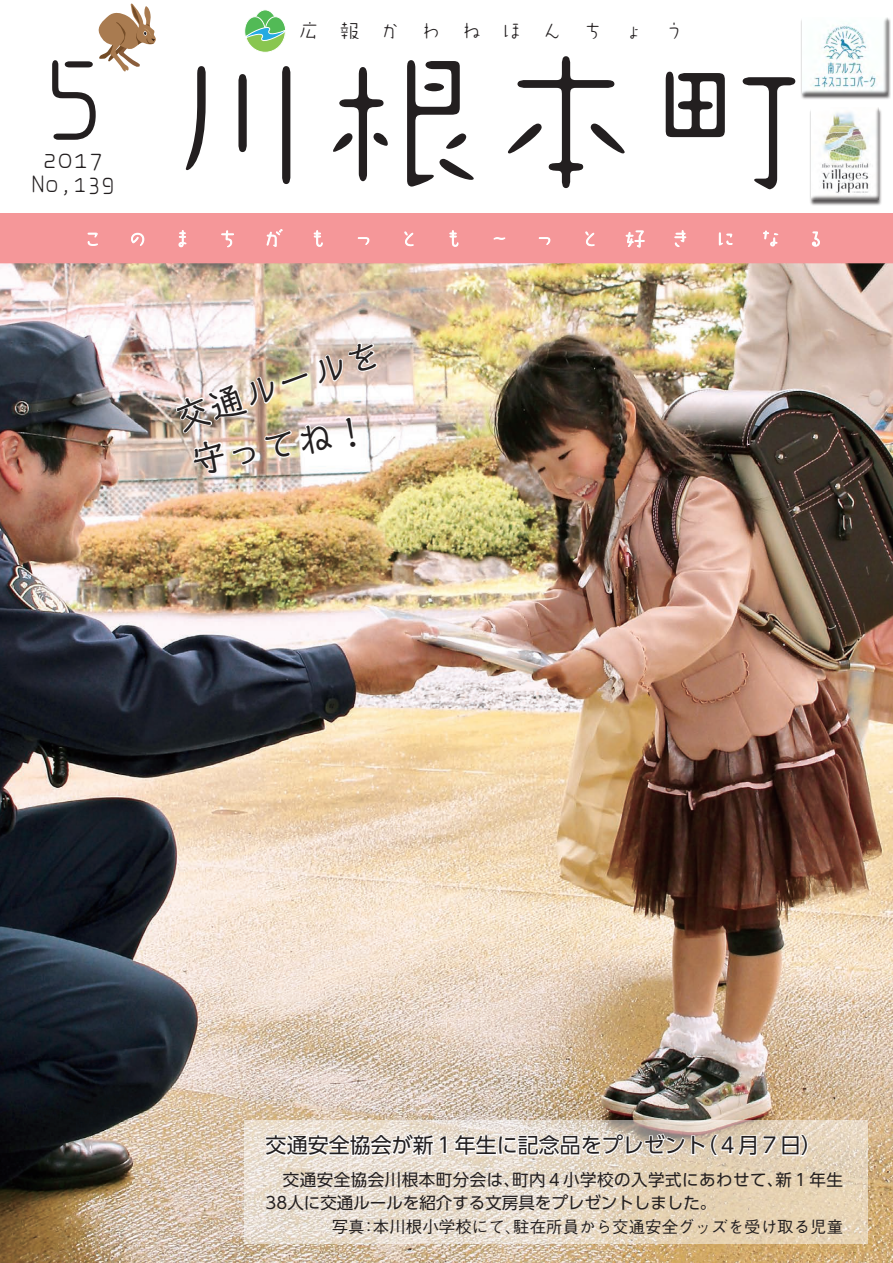
<style>
.page{position:relative;width:893px;height:1263px;background:#fff}
.page>*{position:absolute;margin:0;border:0;box-sizing:border-box;transform-origin:0 0}
.t1{font:300 150px "Haru Gaku Std";color:#231f20}
.t2{font:300 112.5px "Haru Gaku Std";color:#231f20}
.t3{font:36px "Talking Std";color:#231f20}
.t4{font:300 23.25px "Haru Gaku Std";color:#231f20;scale:.9 1}
.t5{font:300 23.25px "Haru Gaku Std";color:#231f20}
.t6{font:21px "UD Shin Go Pro";color:#231f20}
.t7{font:300 19.5px "Haru Gaku Std";letter-spacing:1.08em;color:#231f20}
.t8{font:300 19.5px "Haru Gaku Std";color:#fff}
.t9{font:16.5px/23.2px "UD Shin Go Pro";color:#231f20}
.t10{font:500 16.5px "Gothic BBB Pro";color:#231f20}
.t11{font:16.5px "UD Shin Go Pro";letter-spacing:.03em;color:#231f20}
</style>
<div class="page">
<svg style="left:253px;top:9px;width:25px;height:36px"></svg>
<svg style="left:244px;top:16px;width:22px;height:30px"></svg>
<svg style="left:265px;top:16px;width:21px;height:30px"></svg>
<svg style="left:244px;top:24px;width:42px;height:29px"></svg>
<div style="left:809px;top:108px;width:73px;height:98px;background:#231f20;opacity:.75"></div>
<div style="left:811px;top:107px;width:69px;height:93px;background:#231f20;opacity:.75"></div>
<div style="left:800px;top:17px;width:91px;height:83px;background:#231f20;opacity:.75"></div>
<div style="left:802px;top:17px;width:87px;height:78px;background:#231f20;opacity:.75"></div>
<img style="left:0;top:263px;width:893px;height:1000px">
<svg style="left:244px;top:1120px;width:623px;height:123px;background:#e6d8c5"></svg>
<svg style="left:263px;top:1132px;width:546px;height:26px"></svg>
<div style="left:0;top:213px;width:893px;height:50px;background:#f59799"></div>
<div style="left:82px;top:228px;width:744px;height:21px;border:1px solid #f59799"></div>
<svg style="left:98px;top:3px;width:58px;height:69px"></svg>
<img style="left:175px;top:326px;width:203px;height:191px">
<p class="t2" style="left:17px;top:26px;width:114px">５</p>
<p class="t4" style="left:31px;top:170px;width:95px">No,139</p>
<p class="t5" style="left:42px;top:147px;width:64px">2017</p>
<p class="t7" style="left:299px;top:20px;width:386px">広報かわねほんちょう</p>
<p class="t1" style="left:167px;top:37px;width:638px">川根本町</p>
<p class="t8" style="left:173px;top:228px;width:21px">ま</p>
<p class="t3" style="left:167px;top:393px;width:218px;rotate:-18deg">交通ルールを</p>
<p class="t3" style="left:186px;top:433px;width:182px;rotate:-10deg">守ってね!</p>
<p class="t6" style="left:266px;top:1128px;width:443px">交通安全協会が新１年生に記念品をプレゼント</p>
<p class="t11" style="left:512px;top:1166px;width:332px">町内４小学校の入学式にあわせて新、１年生</p>
<p class="t6" style="left:696px;top:1128px;width:127px">（４月７日(</p>
<p class="t9" style="left:266px;top:1168px;width:452px">　交通安全協会川根本町分会は、<br>38人に交通ルールを紹介する文房具をプレゼントしました。</p>
<p class="t10" style="left:513px;top:1213px;width:331px">駐在所員から交通安全グッズを受け取る児童</p>
<p class="t10" style="left:373px;top:1213px;width:150px">本川根小学校にて、</p>
<p class="t10" style="left:332px;top:1213px;width:34px">写真</p>
<p class="t10" style="left:361px;top:1213px;width:18px">：</p>
</div>
